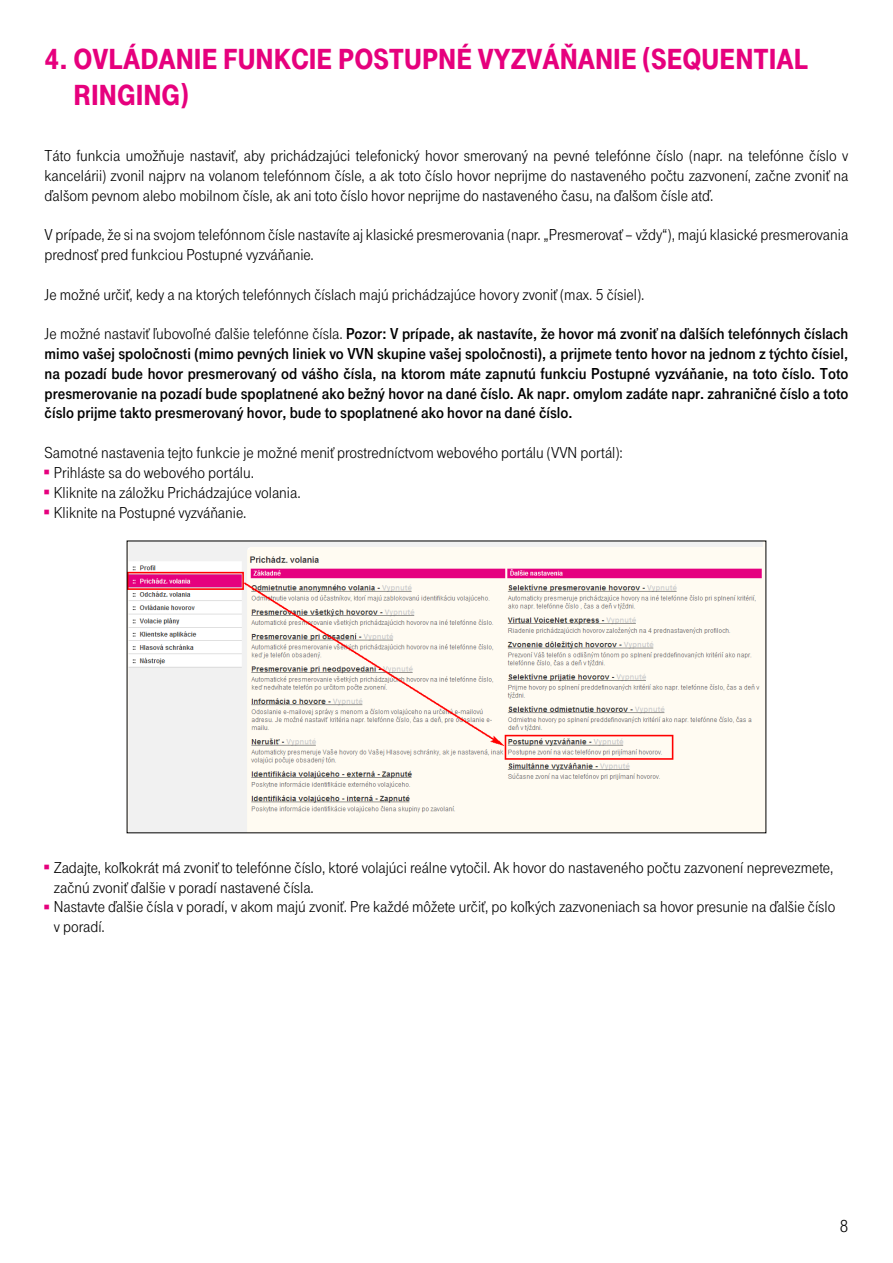
<style>
.page{position:relative;width:893px;height:1263px;background:#fff}
.page>*{position:absolute;margin:0;border:0;box-sizing:border-box;transform-origin:0 0}
.t1{font:900 30px/36px "Tele Grotesk Headline";color:#e6007d}
.t2{font:18px "Tele Grotesk Norm";color:#000}
.t3{font:16.5px/19.8px "Tele Grotesk Norm";color:#000}
.t4{font:16.5px/19.8px "Tele Grotesk Fett";color:#000;text-align:justify}
.s1{font-family:"Tele Grotesk Norm"}
.s2{font-family:"Tele Logo";font-size:33px;color:#e6007d}
</style>
<div class="page">
<img style="left:129px;top:543px;width:635px;height:288px">
<h1 class="t1" style="left:73px;top:42px;width:736px;text-indent:-29px">4. OVLÁDANIE FUNKCIE POSTUPNÉ VYZVÁŇANIE (SEQUENTIAL<br>RINGING)</h1>
<p class="t3" style="left:45px;top:146px;width:805px;text-align:justify">Táto funkcia umožňuje nastaviť, aby prichádzajúci telefonický hovor smerovaný na pevné telefónne číslo (napr. na telefónne číslo v kancelárii) zvonil najprv na volanom telefónnom čísle, a ak toto číslo hovor neprijme do nastaveného počtu zazvonení, začne zvoniť na ďalšom pevnom alebo mobilnom čísle, ak ani toto číslo hovor neprijme do nastaveného času, na ďalšom čísle atď.</p>
<p class="t3" style="left:45px;top:225px;width:805px">V prípade, že si na svojom telefónnom čísle nastavíte aj klasické presmerovania (napr. „Presmerovať – vždy“), majú klasické presmerovania prednosť pred funkciou Postupné vyzváňanie.</p>
<p class="t3" style="left:45px;top:285px;width:601px">Je možné určiť, kedy a na ktorých telefónnych číslach majú prichádzajúce hovory zvoniť (max. 5 čísiel).</p>
<p class="t4" style="left:45px;top:324px;width:805px"><span class="s1">Je možné nastaviť ľubovoľné ďalšie telefónne čísla.</span> Pozor: V prípade, ak nastavíte, že hovor má zvoniť na ďalších telefónnych číslach mimo vašej spoločnosti (mimo pevných liniek vo VVN skupine vašej spoločnosti), a prijmete tento hovor na jednom z týchto čísiel, na pozadí bude hovor presmerovaný od vášho čísla, na ktorom máte zapnutú funkciu Postupné vyzváňanie, na toto číslo. Toto presmerovanie na pozadí bude spoplatnené ako bežný hovor na dané číslo. Ak napr. omylom zadáte napr. zahraničné číslo a toto číslo prijme takto presmerovaný hovor, bude to spoplatnené ako hovor na dané číslo.</p>
<p class="t3" style="left:45px;top:443px;width:580px">Samotné nastavenia tejto funkcie je možné meniť prostredníctvom webového portálu (VVN portál): <span class="s2">§</span>Prihláste sa do webového portálu.<br><span class="s2">§</span>Kliknite na záložku Prichádzajúce volania.<br><span class="s2">§</span>Kliknite na Postupné vyzváňanie.</p>
<p class="t3" style="left:45px;top:858px;width:790px"><span class="s2">§</span>Zadajte, koľkokrát má zvoniť to telefónne číslo, ktoré volajúci reálne vytočil. Ak hovor do nastaveného počtu zazvonení neprevezmete,</p>
<p class="t3" style="left:54px;top:877px;width:262px">začnú zvoniť ďalšie v poradí nastavené čísla.</p>
<p class="t3" style="left:45px;top:897px;width:792px"><span class="s2">§</span>Nastavte ďalšie čísla v poradí, v akom majú zvoniť. Pre každé môžete určiť, po koľkých zazvoneniach sa hovor presunie na ďalšie číslo</p>
<p class="t3" style="left:54px;top:917px;width:53px">v poradí.</p>
<p class="t2" style="left:840px;top:1216px;width:10px">8</p>
</div>
